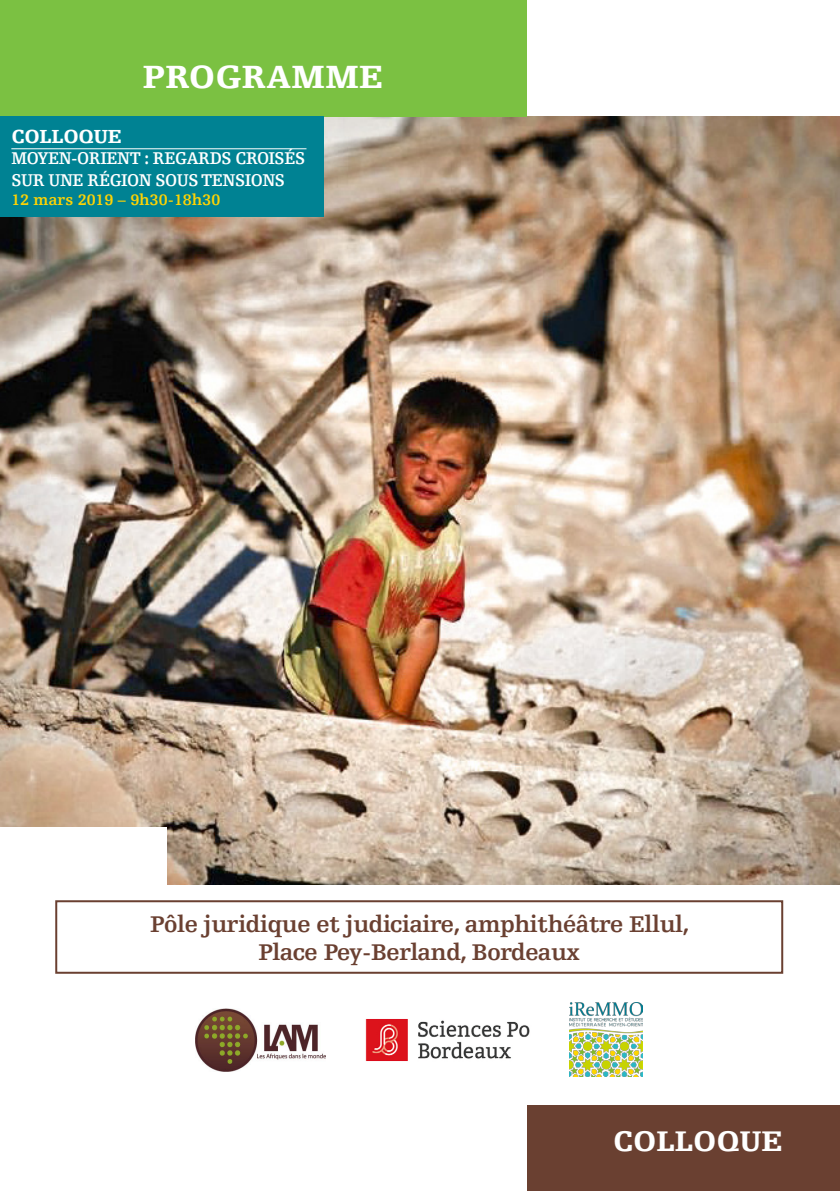
<style>
.page{position:relative;width:840px;height:1191px;background:#fff}
.page>*{position:absolute;margin:0;border:0;box-sizing:border-box;transform-origin:0 0}
.t1{font:900 34px "Egyptienne F";color:#fff}
.t2{font:900 30px "Egyptienne F";color:#fff}
.t3{font:700 24px/28.8px "Egyptienne F";letter-spacing:-.02em;color:#6a4031;text-align:center}
.t4{font:900 20px "Egyptienne F";letter-spacing:-.01em;color:#fff}
.t5{font:700 18px/21.6px "Egyptienne F";letter-spacing:-.03em;color:#fff;scale:.93 1}
.t6{font:700 16px "Egyptienne F";color:#fed304}
</style>
<div class="page">
<img style="left:0;top:116px;width:839px;height:768px">
<div style="left:0;top:0;width:526px;height:116px;background:#7bc142"></div>
<div style="left:527px;top:1106px;width:312px;height:85px;background:#6a4031"></div>
<div style="left:0;top:116px;width:323px;height:100px;background:#008293"></div>
<hr style="left:11px;top:148px;width:295px;height:1px;background:#fff">
<div style="left:0;top:827px;width:167px;height:114px;background:#fff"></div>
<div style="left:55px;top:900px;width:727px;height:73px;border:2px solid #6a4031"></div>
<img style="left:569px;top:1003px;width:73px;height:73px">
<img style="left:195px;top:1008px;width:130px;height:63px">
<img style="left:365px;top:1019px;width:165px;height:42px">
<h1 class="t1" style="left:143px;top:58px;width:242px">PROGRAMME</h1>
<p class="t4" style="left:11px;top:125px;width:112px">COLLOQUE</p>
<p class="t5" style="left:11px;top:148px;width:317px">MOYEN-ORIENT : REGARDS CROISÉS<br>SUR UNE RÉGION SOUS TENSIONS</p>
<p class="t6" style="left:11px;top:191px;width:210px">12 mars 2019 – 9h30-18h30</p>
<p class="t3" style="left:150px;top:909px;width:540px">Pôle juridique et judiciaire, amphithéâtre Ellul,<br>Place Pey-Berland, Bordeaux</p>
<p class="t2" style="left:612px;top:1124px;width:172px">COLLOQUE</p>
</div>
